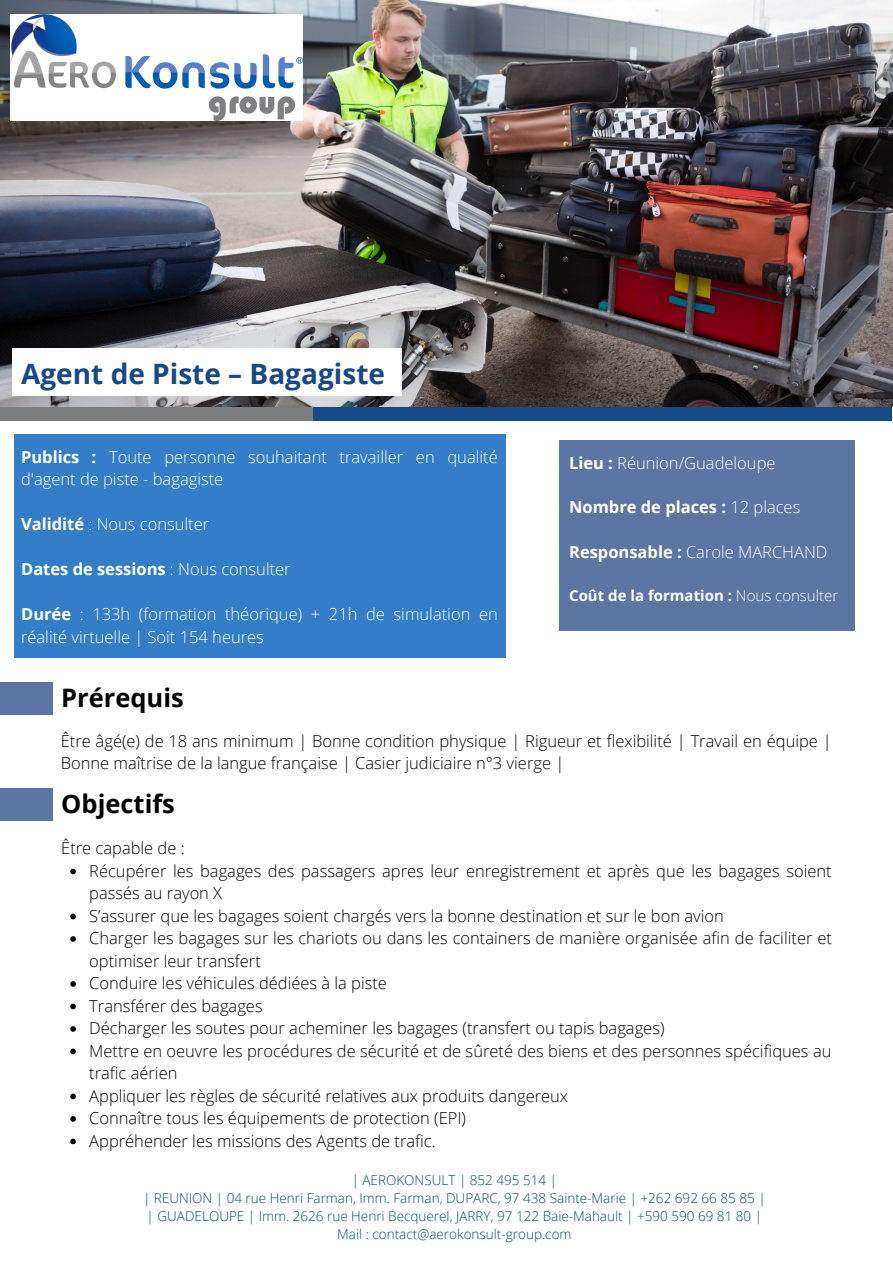
<style>
.page{position:relative;width:893px;height:1264px;background:#fff}
.page>*{position:absolute;margin:0;border:0;box-sizing:border-box;transform-origin:0 0}
.t1{font:700 28.05px "Open Sans";color:#174986}
.t2{font:700 25.5px "Open Sans";color:#000}
.t3{font:300 16.5px/22.5px "Open Sans";color:#000}
.t4{font:300 16.5px/22.5px "Open Sans";color:#fff}
.t5{font:700 16.5px "Open Sans";color:#fff}
.t6{font:700 15px "Open Sans";color:#fff}
.t7{font:300 13.5px/18px "Open Sans";color:#005059;text-align:center}
.s1{font-weight:700}
.s2{font-weight:300}
</style>
<div class="page">
<div style="left:0;top:406px;width:312px;height:15px;background:#7b7c7d"></div>
<div style="left:313px;top:406px;width:579px;height:15px;background:#174986"></div>
<div style="left:14px;top:434px;width:491px;height:223px;background:#347ec7"></div>
<div style="left:0;top:788px;width:53px;height:33px;background:#5c75a3"></div>
<div style="left:559px;top:440px;width:295px;height:190px;background:#5c75a3"></div>
<div style="left:0;top:682px;width:53px;height:33px;background:#5c75a3"></div>
<img style="left:0;top:0;width:892px;height:406px">
<img style="left:11px;top:14px;width:292px;height:107px">
<svg style="left:70px;top:868px;width:6px;height:6px"></svg>
<svg style="left:70px;top:913px;width:6px;height:6px"></svg>
<svg style="left:70px;top:936px;width:6px;height:5px"></svg>
<svg style="left:70px;top:981px;width:6px;height:5px"></svg>
<svg style="left:70px;top:1003px;width:6px;height:6px"></svg>
<svg style="left:70px;top:1026px;width:6px;height:5px"></svg>
<svg style="left:70px;top:1048px;width:6px;height:6px"></svg>
<svg style="left:70px;top:1093px;width:6px;height:6px"></svg>
<svg style="left:70px;top:1116px;width:6px;height:5px"></svg>
<svg style="left:70px;top:1138px;width:6px;height:6px"></svg>
<div style="left:12px;top:348px;width:389px;height:48px;background:#fff"></div>
<h1 class="t1" style="left:21px;top:353px;width:365px">Agent de Piste – Bagagiste</h1>
<p class="t4" style="left:21px;top:445px;width:478px"><span class="s1">Publics :</span> Toute personne souhaitant travailler en qualité d'agent de piste - bagagiste</p>
<p class="t4" style="left:21px;top:513px;width:189px"><span class="s1">Validité</span> : Nous consulter</p>
<p class="t5" style="left:21px;top:558px;width:271px">Dates de sessions <span class="s2">: Nous consulter</span></p>
<p class="t4" style="left:21px;top:602px;width:478px"><span class="s1">Durée</span> : 133h (formation théorique) + 21h de simulation en réalité virtuelle | Soit 154 heures</p>
<p class="t4" style="left:569px;top:451px;width:208px"><span class="s1">Lieu :</span> Réunion/Guadeloupe</p>
<p class="t5" style="left:569px;top:496px;width:233px">Nombre de places : <span class="s2">12 places</span></p>
<p class="t4" style="left:569px;top:541px;width:260px"><span class="s1">Responsable :</span> Carole MARCHAND</p>
<p class="t6" style="left:569px;top:585px;width:270px">Coût de la formation : <span class="s2">Nous consulter</span></p>
<h2 class="t2" style="left:61px;top:679px;width:124px">Prérequis</h2>
<p class="t3" style="left:61px;top:729px;width:772px">Être âgé(e) de 18 ans minimum | Bonne condition physique | Rigueur et flexibilité | Travail en équipe |<br>Bonne maîtrise de la langue française | Casier judiciaire n°3 vierge |</p>
<h2 class="t2" style="left:61px;top:785px;width:115px">Objectifs</h2>
<p class="t3" style="left:61px;top:836px;width:125px">Être capable de :</p>
<p class="t3" style="left:89px;top:859px;width:744px">Récupérer les bagages des passagers apres leur enregistrement et après que les bagages soient passés au rayon X<br>S’assurer que les bagages soient chargés vers la bonne destination et sur le bon avion<br>Charger les bagages sur les chariots ou dans les containers de manière organisée afin de faciliter et optimiser leur transfert<br>Conduire les véhicules dédiées à la piste<br>Transférer des bagages<br>Décharger les soutes pour acheminer les bagages (transfert ou tapis bagages)<br>Mettre en oeuvre les procédures de sécurité et de sûreté des biens et des personnes spécifiques au trafic aérien<br>Appliquer les règles de sécurité relatives aux produits dangereux<br>Connaître tous les équipements de protection (EPI)<br>Appréhender les missions des Agents de trafic.</p>
<p class="t7" style="left:143px;top:1170px;width:624px">| AEROKONSULT | 852 495 514 |<br>| REUNION | 04 rue Henri Farman, Imm. Farman, DUPARC, 97 438 Sainte-Marie | +262 692 66 85 85 | | GUADELOUPE | Imm. 2626 rue Henri Becquerel, JARRY, 97 122 Baie-Mahault | +590 590 69 81 80 | Mail : contact@aerokonsult-group.com</p>
</div>
